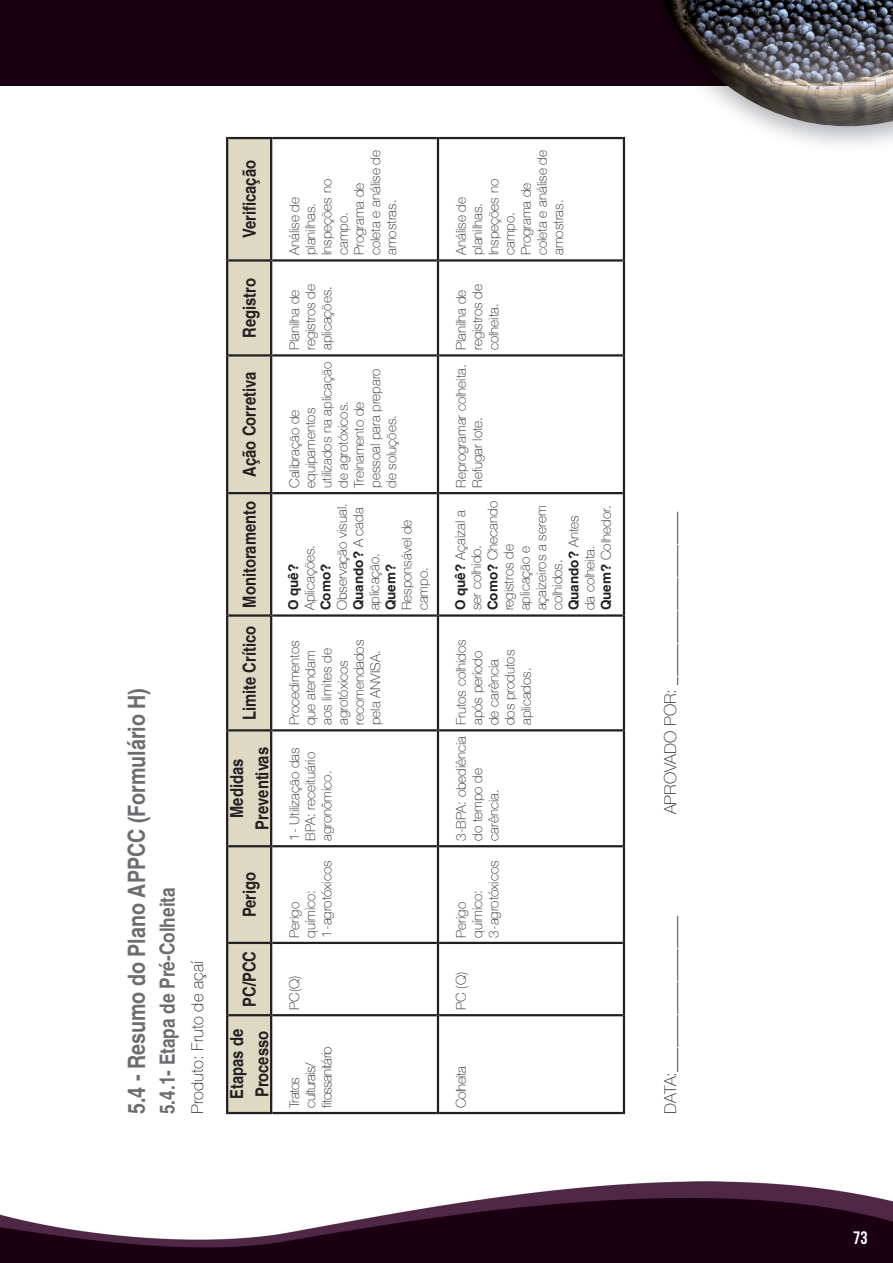
<style>
.page{position:relative;width:893px;height:1263px;background:#fff}
.page>*{position:absolute;margin:0;border:0;box-sizing:border-box;transform-origin:0 0}
.t1{font:700 condensed 24px "Helvetica";color:#6c6d70}
.t2{font:700 condensed 21px "Helvetica";color:#6c6d70}
.t3{font:700 condensed 18px/25.5px "Helvetica";color:#231f20}
.t4{font:18px "Bebas Neue";color:#fff}
.t5{font:100 16.5px "Helvetica Neue LT";color:#231f20}
.t6{font:100 13.5px/16.2px "Helvetica Neue LT";color:#231f20}
.t7{font:700 13.5px "Helvetica LT Std";color:#231f20}
.t8{font:100 13.5px/16.2px "Helvetica Neue LT";letter-spacing:-.045em;color:#231f20}
.s1{font-family:"Helvetica Neue LT";font-weight:100}
.s2{font-family:"Helvetica LT Std";font-weight:700}
</style>
<div class="page">
<img style="left:0;top:1181px;width:893px;height:82px">
<div style="left:0;top:0;width:893px;height:86px;background:#1b0012"></div>
<img style="left:728px;top:86px;width:165px;height:40px">
<img style="left:663px;top:0;width:230px;height:86px">
<div style="left:228px;top:139px;width:42px;height:973px;background:#ddd9c3"></div>
<hr style="left:226px;top:1015px;width:2px;height:99px;background:#231f20">
<hr style="left:228px;top:1112px;width:42px;height:2px;background:#231f20">
<hr style="left:226px;top:943px;width:2px;height:72px;background:#231f20">
<hr style="left:228px;top:1014px;width:42px;height:2px;background:#231f20">
<hr style="left:226px;top:846px;width:2px;height:97px;background:#231f20">
<hr style="left:228px;top:942px;width:42px;height:2px;background:#231f20">
<hr style="left:226px;top:730px;width:2px;height:116px;background:#231f20">
<hr style="left:228px;top:845px;width:42px;height:2px;background:#231f20">
<hr style="left:226px;top:615px;width:2px;height:115px;background:#231f20">
<hr style="left:228px;top:729px;width:42px;height:2px;background:#231f20">
<hr style="left:226px;top:493px;width:2px;height:122px;background:#231f20">
<hr style="left:228px;top:614px;width:42px;height:3px;background:#231f20">
<hr style="left:226px;top:355px;width:2px;height:138px;background:#231f20">
<hr style="left:228px;top:492px;width:42px;height:2px;background:#231f20">
<hr style="left:226px;top:260px;width:2px;height:95px;background:#231f20">
<hr style="left:228px;top:354px;width:42px;height:2px;background:#231f20">
<hr style="left:226px;top:137px;width:2px;height:123px;background:#231f20">
<hr style="left:228px;top:259px;width:42px;height:3px;background:#231f20">
<hr style="left:228px;top:137px;width:42px;height:2px;background:#231f20">
<hr style="left:270px;top:1015px;width:2px;height:99px;background:#231f20">
<hr style="left:272px;top:1112px;width:165px;height:2px;background:#231f20">
<hr style="left:270px;top:943px;width:2px;height:72px;background:#231f20">
<hr style="left:272px;top:1014px;width:165px;height:2px;background:#231f20">
<hr style="left:270px;top:846px;width:2px;height:97px;background:#231f20">
<hr style="left:272px;top:942px;width:165px;height:2px;background:#231f20">
<hr style="left:270px;top:730px;width:2px;height:116px;background:#231f20">
<hr style="left:272px;top:845px;width:165px;height:2px;background:#231f20">
<hr style="left:270px;top:615px;width:2px;height:115px;background:#231f20">
<hr style="left:272px;top:729px;width:165px;height:2px;background:#231f20">
<hr style="left:270px;top:493px;width:2px;height:122px;background:#231f20">
<hr style="left:272px;top:614px;width:165px;height:3px;background:#231f20">
<hr style="left:270px;top:355px;width:2px;height:138px;background:#231f20">
<hr style="left:272px;top:492px;width:165px;height:2px;background:#231f20">
<hr style="left:270px;top:260px;width:2px;height:95px;background:#231f20">
<hr style="left:272px;top:354px;width:165px;height:2px;background:#231f20">
<hr style="left:270px;top:137px;width:2px;height:123px;background:#231f20">
<hr style="left:272px;top:259px;width:165px;height:3px;background:#231f20">
<hr style="left:272px;top:137px;width:165px;height:2px;background:#231f20">
<hr style="left:437px;top:1015px;width:2px;height:99px;background:#231f20">
<hr style="left:439px;top:1112px;width:184px;height:2px;background:#231f20">
<hr style="left:437px;top:943px;width:2px;height:72px;background:#231f20">
<hr style="left:439px;top:1014px;width:184px;height:2px;background:#231f20">
<hr style="left:437px;top:846px;width:2px;height:97px;background:#231f20">
<hr style="left:439px;top:942px;width:184px;height:2px;background:#231f20">
<hr style="left:437px;top:730px;width:2px;height:116px;background:#231f20">
<hr style="left:439px;top:845px;width:184px;height:2px;background:#231f20">
<hr style="left:437px;top:615px;width:2px;height:115px;background:#231f20">
<hr style="left:439px;top:729px;width:184px;height:2px;background:#231f20">
<hr style="left:437px;top:493px;width:2px;height:122px;background:#231f20">
<hr style="left:439px;top:614px;width:184px;height:3px;background:#231f20">
<hr style="left:437px;top:355px;width:2px;height:138px;background:#231f20">
<hr style="left:439px;top:492px;width:184px;height:2px;background:#231f20">
<hr style="left:437px;top:260px;width:2px;height:95px;background:#231f20">
<hr style="left:439px;top:354px;width:184px;height:2px;background:#231f20">
<hr style="left:437px;top:137px;width:2px;height:123px;background:#231f20">
<hr style="left:439px;top:259px;width:184px;height:3px;background:#231f20">
<hr style="left:439px;top:137px;width:184px;height:2px;background:#231f20">
<hr style="left:623px;top:1015px;width:2px;height:99px;background:#231f20">
<hr style="left:623px;top:943px;width:2px;height:72px;background:#231f20">
<hr style="left:623px;top:846px;width:2px;height:97px;background:#231f20">
<hr style="left:623px;top:730px;width:2px;height:116px;background:#231f20">
<hr style="left:623px;top:615px;width:2px;height:115px;background:#231f20">
<hr style="left:623px;top:493px;width:2px;height:122px;background:#231f20">
<hr style="left:623px;top:355px;width:2px;height:138px;background:#231f20">
<hr style="left:623px;top:260px;width:2px;height:95px;background:#231f20">
<hr style="left:623px;top:137px;width:2px;height:123px;background:#231f20">
<h1 class="t1" style="left:122px;top:1114px;width:428px;rotate:-90deg">5.4 - Resumo do Plano APPCC (Formulário H)</h1>
<h2 class="t2" style="left:155px;top:1114px;width:228px;rotate:-90deg">5.4.1- Etapa de Pré-Colheita</h2>
<p class="t5" style="left:188px;top:1114px;width:155px;rotate:-90deg">Produto: Fruto de açaí</p>
<h3 class="t3" style="left:236px;top:238px;width:80px;rotate:-90deg">Verificação</h3>
<h3 class="t3" style="left:236px;top:338px;width:61px;rotate:-90deg">Registro</h3>
<h3 class="t3" style="left:236px;top:477px;width:106px;rotate:-90deg">Ação Corretiva</h3>
<h3 class="t3" style="left:236px;top:720px;width:221px;rotate:-90deg">Limite Crítico Monitoramento</h3>
<h3 class="t3" style="left:224px;top:829px;width:84px;text-align:center;rotate:-90deg">Medidas<br>Preventivas</h3>
<h3 class="t3" style="left:236px;top:917px;width:47px;rotate:-90deg">Perigo</h3>
<h3 class="t3" style="left:236px;top:1007px;width:57px;rotate:-90deg">PC/PCC</h3>
<h3 class="t3" style="left:224px;top:1099px;width:71px;rotate:-90deg">Etapas de<br>Processo</h3>
<p class="t6" style="left:286px;top:255px;width:107px;rotate:-90deg">Análise de planilhas.<br>Inspeções no campo.<br>Programa de coleta e análise de amostras.</p>
<p class="t6" style="left:286px;top:350px;width:68px;rotate:-90deg">Planilha de registros de aplicações.</p>
<p class="t6" style="left:286px;top:488px;width:127px;rotate:-90deg">Calibração de equipamentos utilizados na aplicação de agrotóxicos.<br>Treinamento de pessoal para preparo de soluções.</p>
<p class="t6" style="left:334px;top:610px;width:109px;rotate:-90deg">Observação visual.</p>
<p class="t7" style="left:350px;top:610px;width:104px;rotate:-90deg">Quando? <span class="s1">A cada</span></p>
<p class="t6" style="left:399px;top:610px;width:92px;rotate:-90deg">Responsável de campo.</p>
<p class="t6" style="left:301px;top:610px;width:67px;rotate:-90deg">Aplicações.</p>
<p class="t6" style="left:366px;top:610px;width:59px;rotate:-90deg">aplicação.</p>
<p class="t7" style="left:382px;top:610px;width:48px;rotate:-90deg">Quem?</p>
<p class="t7" style="left:285px;top:610px;width:48px;rotate:-90deg">O quê?</p>
<p class="t7" style="left:318px;top:610px;width:48px;rotate:-90deg">Como?</p>
<p class="t6" style="left:286px;top:725px;width:87px;rotate:-90deg">Procedimentos que atendam aos limites de agrotóxicos recomendados pela ANVISA.</p>
<p class="t6" style="left:286px;top:841px;width:95px;rotate:-90deg">1- Utilização das<br>BPA: receituário agronômico.</p>
<p class="t6" style="left:286px;top:938px;width:79px;rotate:-90deg">Perigo químico:<br>1-agrotóxicos</p>
<p class="t6" style="left:286px;top:1010px;width:35px;rotate:-90deg">PC(Q)</p>
<p class="t8" style="left:286px;top:1108px;width:63px;rotate:-90deg">Tratos culturais/ fitossanitário</p>
<p class="t6" style="left:453px;top:255px;width:107px;rotate:-90deg">Análise de planilhas.<br>Inspeções no campo.<br>Programa de coleta e análise de amostras.</p>
<p class="t6" style="left:453px;top:350px;width:68px;rotate:-90deg">Planilha de registros de colheita.</p>
<p class="t6" style="left:453px;top:488px;width:125px;rotate:-90deg">Reprogramar colheita.<br>Refugar lote.</p>
<p class="t6" style="left:452px;top:610px;width:111px;rotate:-90deg"><span class="s2">O quê?</span> Açaizal a ser colhido.<br><span class="s2">Como?</span> Checando registros de aplicação e açaizeiros a serem colhidos.</p>
<p class="t7" style="left:565px;top:610px;width:97px;rotate:-90deg">Quando? <span class="s1">Antes</span></p>
<p class="t6" style="left:582px;top:610px;width:106px;rotate:-90deg">da colheita.<br><span class="s2">Quem?</span> Colhedor.</p>
<p class="t6" style="left:453px;top:725px;width:87px;rotate:-90deg">Frutos colhidos após período de carência dos produtos aplicados.</p>
<p class="t6" style="left:453px;top:841px;width:107px;rotate:-90deg">3-BPA: obediência do tempo de carência.</p>
<p class="t6" style="left:453px;top:938px;width:79px;rotate:-90deg">Perigo químico:<br>3-agrotóxicos</p>
<p class="t6" style="left:453px;top:1010px;width:39px;rotate:-90deg">PC (Q)</p>
<p class="t8" style="left:453px;top:1108px;width:43px;rotate:-90deg">Colheita</p>
<p class="t5" style="left:661px;top:814px;width:304px;rotate:-90deg">APROVADO POR: _____________________</p>
<p class="t5" style="left:661px;top:1114px;width:200px;rotate:-90deg">DATA:___________________</p>
<h3 class="t4" style="left:853px;top:1228px;width:16px">73</h3>
</div>
